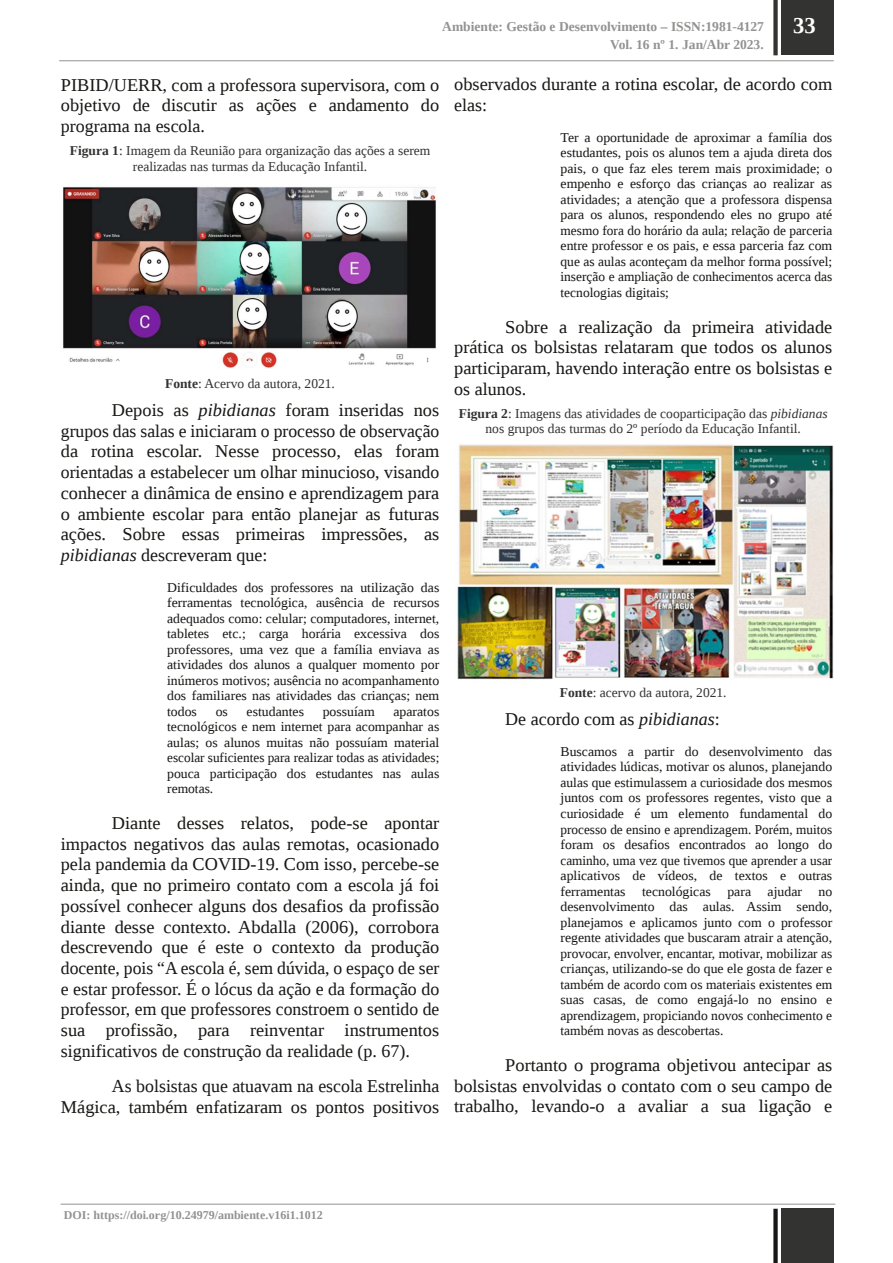
<style>
.page{position:relative;width:893px;height:1263px;background:#fff}
.page>*{position:absolute;margin:0;border:0;box-sizing:border-box;transform-origin:0 0}
.t1{font:700 22.5px "Liberation Serif";color:#fff}
.t2{font:18px/20.7px "Liberation Serif";color:#181715;text-align:justify}
.t3{font:13.5px/15.5px "Liberation Serif";color:#181715;text-align:justify}
.t4{font:13.5px/15.5px "Liberation Serif";color:#333332;text-align:center}
.t5{font:700 13.5px/18px "Liberation Serif";color:#929291;text-align:right}
.t6{font:700 12px "Liberation Serif";color:#929291}
.s1{font-weight:700}
.s2{font-style:italic}
</style>
<div class="page">
<div style="left:781px;top:0;width:52px;height:55px;background:#333332"></div>
<div style="left:773px;top:0;width:5px;height:55px;background:#333332"></div>
<div style="left:781px;top:1209px;width:52px;height:54px;background:#333332"></div>
<div style="left:773px;top:1209px;width:5px;height:54px;background:#181715"></div>
<hr style="left:60px;top:60px;width:773px;height:1px;background:#929291">
<hr style="left:61px;top:1204px;width:774px;height:1px;background:#929291">
<img style="left:63px;top:186px;width:375px;height:182px">
<img style="left:457px;top:444px;width:376px;height:236px">
<p class="t5" style="left:442px;top:18px;width:323px">Ambiente: Gestão e Desenvolvimento – ISSN:1981-4127<br>Vol. 16 nº 1. Jan/Abr 2023.</p>
<h1 class="t1" style="left:793px;top:13px;width:24px">33</h1>
<h2 class="t2" style="left:61px;top:74px;width:380px">PIBID/UERR, com a professora supervisora, com o objetivo de discutir as ações e andamento do programa na escola.</h2>
<p class="t4" style="left:70px;top:143px;width:362px"><span class="s1">Figura 1</span>: Imagem da Reunião para organização das ações a serem realizadas nas turmas da Educação Infantil.</p>
<p class="t4" style="left:165px;top:376px;width:171px"><span class="s1">Fonte</span>: Acervo da autora, 2021.</p>
<p class="t2" style="left:61px;top:400px;width:380px;text-indent:51px">Depois as <span class="s2">pibidianas</span> foram inseridas nos grupos das salas e iniciaram o processo de observação da rotina escolar. Nesse processo, elas foram orientadas a estabelecer um olhar minucioso, visando conhecer a dinâmica de ensino e aprendizagem para o ambiente escolar para então planejar as futuras ações. Sobre essas primeiras impressões, as <span class="s2">pibidianas</span> descreveram que:</p>
<p class="t3" style="left:167px;top:579px;width:274px">Dificuldades dos professores na utilização das ferramentas tecnológica, ausência de recursos adequados como: celular; computadores, internet, tabletes etc.; carga horária excessiva dos professores, uma vez que a família enviava as atividades dos alunos a qualquer momento por inúmeros motivos; ausência no acompanhamento dos familiares nas atividades das crianças; nem todos</p>
<p class="t3" style="left:216px;top:703px;width:14px">os</p>
<p class="t3" style="left:247px;top:703px;width:59px">estudantes</p>
<p class="t3" style="left:323px;top:703px;width:54px">possuíam</p>
<p class="t3" style="left:167px;top:703px;width:274px;text-indent:226px">aparatos tecnológicos e nem internet para acompanhar as aulas; os alunos muitas não possuíam material escolar suficientes para realizar todas as atividades; pouca participação dos estudantes nas aulas remotas.</p>
<p class="t2" style="left:61px;top:813px;width:380px;text-indent:51px">Diante desses relatos, pode-se apontar impactos negativos das aulas remotas, ocasionado pela pandemia da COVID-19. Com isso, percebe-se ainda, que no primeiro contato com a escola já foi possível conhecer alguns dos desafios da profissão diante desse contexto. Abdalla (2006), corrobora descrevendo que é este o contexto da produção docente, pois “A escola é, sem dúvida, o espaço de ser e estar professor. É o lócus da ação e da formação do professor, em que professores constroem o sentido de sua profissão, para reinventar instrumentos significativos de construção da realidade (p. 67).</p>
<h2 class="t2" style="left:61px;top:1076px;width:380px;text-align:right">As bolsistas que atuavam na escola Estrelinha<br>Mágica, também enfatizaram os pontos positivos</h2>
<h2 class="t2" style="left:454px;top:74px;width:380px">observados durante a rotina escolar, de acordo com elas:</h2>
<p class="t3" style="left:560px;top:129px;width:273px">Ter a oportunidade de aproximar a família dos estudantes, pois os alunos tem a ajuda direta dos pais, o que faz eles terem mais proximidade; o empenho e esforço das crianças ao realizar as atividades; a atenção que a professora dispensa para os alunos, respondendo eles no grupo até mesmo fora do horário da aula; relação de parceria entre professor e os pais, e essa parceria faz com que as aulas aconteçam da melhor forma possível; inserção e ampliação de conhecimentos acerca das tecnologias digitais;</p>
<h2 class="t2" style="left:454px;top:316px;width:380px;text-indent:51px">Sobre a realização da primeira atividade prática os bolsistas relataram que todos os alunos participaram, havendo interação entre os bolsistas e os alunos.</h2>
<p class="t4" style="left:459px;top:405px;width:370px"><span class="s1">Figura 2</span>: Imagens das atividades de cooparticipação das <span class="s2">pibidianas </span>nos grupos das turmas do 2º período da Educação Infantil.</p>
<p class="t4" style="left:560px;top:685px;width:168px"><span class="s1">Fonte</span>: acervo da autora, 2021.</p>
<h2 class="t2" style="left:505px;top:709px;width:216px">De acordo com as <span class="s2">pibidianas</span>:</h2>
<p class="t3" style="left:560px;top:744px;width:273px">Buscamos a partir do desenvolvimento das atividades lúdicas, motivar os alunos, planejando aulas que estimulassem a curiosidade dos mesmos juntos com os professores regentes, visto que a curiosidade é um elemento fundamental do processo de ensino e aprendizagem. Porém, muitos foram os desafios encontrados ao longo do caminho, uma vez que tivemos que aprender a usar aplicativos de vídeos, de textos e outras ferramentas tecnológicas para ajudar no desenvolvimento das aulas. Assim sendo, planejamos e aplicamos junto com o professor regente atividades que buscaram atrair a atenção, provocar, envolver, encantar, motivar, mobilizar as crianças, utilizando-se do que ele gosta de fazer e também de acordo com os materiais existentes em suas casas, de como engajá-lo no ensino e aprendizagem, propiciando novos conhecimento e também novas as descobertas.</p>
<h2 class="t2" style="left:454px;top:1055px;width:380px;text-indent:51px">Portanto o programa objetivou antecipar as bolsistas envolvidas o contato com o seu campo de trabalho, levando-o a avaliar a sua ligação e</h2>
<p class="t6" style="left:64px;top:1208px;width:260px">DOI: https://doi.org/10.24979/ambiente.v16i1.1012</p>
</div>
